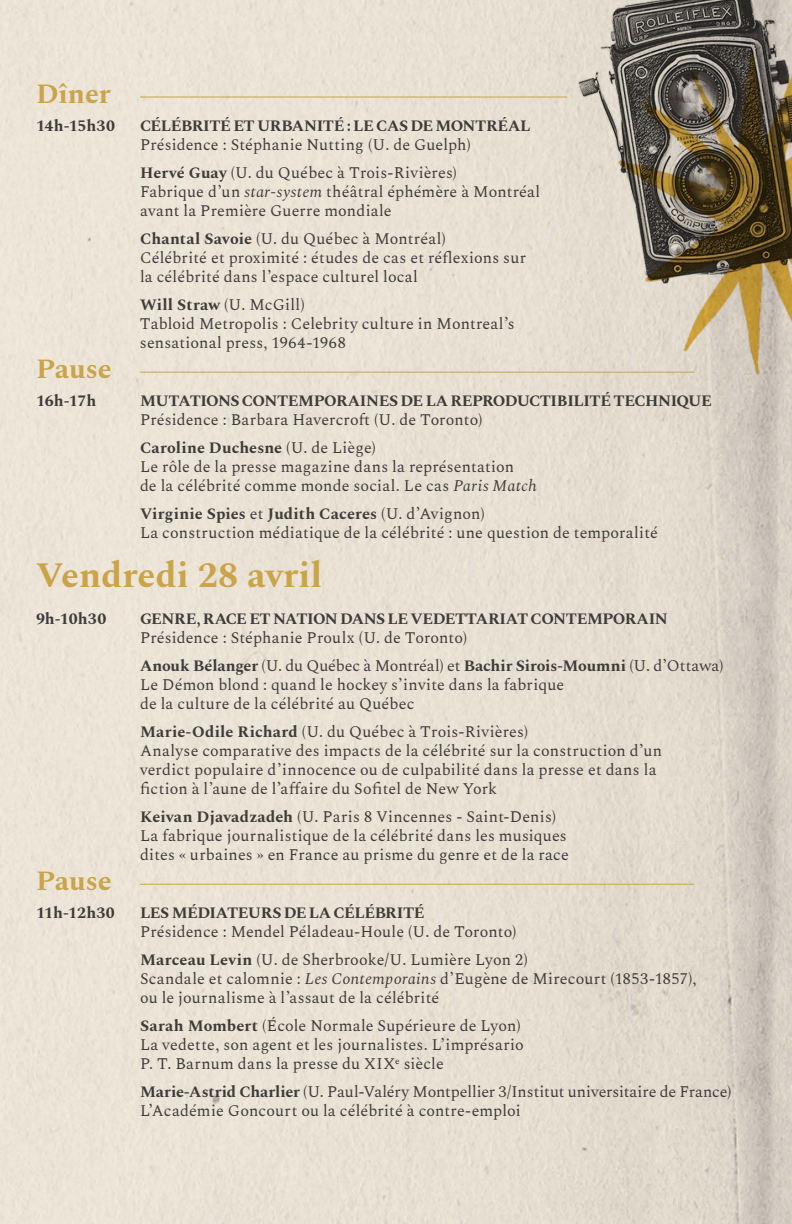
<style>
.page{position:relative;width:792px;height:1224px;background:#fff}
.page>*{position:absolute;margin:0;border:0;box-sizing:border-box;transform-origin:0 0}
.t1{font:700 36px "Spectral";color:#caa449}
.t2{font:700 28px "Spectral";color:#caa449}
.t3{font:16px/19px "Spectral";letter-spacing:.01em;color:#3c3c3b}
.t4{font:700 16px "Spectral";letter-spacing:-.03em;color:#3c3c3b}
.t5{font:700 16px "Spectral";color:#3c3c3b}
.s1{font-weight:700}
.s2{font-style:italic}
</style>
<div class="page">
<img style="left:0;top:0;width:792px;height:1224px">
<hr style="left:140px;top:97px;width:427px;height:1px;background:#caa449">
<hr style="left:140px;top:372px;width:554px;height:1px;background:#caa449">
<hr style="left:140px;top:884px;width:554px;height:1px;background:#caa449">
<img style="left:564px;top:0;width:228px;height:419px">
<h2 class="t2" style="left:36px;top:74px;width:76px">Dîner</h2>
<p class="t5" style="left:36px;top:114px;width:80px">14h-15h30</p>
<p class="t4" style="left:140px;top:114px;width:392px">CÉLÉBRITÉ ET URBANITÉ : LE CAS DE MONTRÉAL</p>
<p class="t3" style="left:140px;top:130px;width:332px;line-height:28px">Présidence : Stéphanie Nutting (U. de Guelph)<br><span class="s1">Hervé Guay</span> (U. du Québec à Trois-Rivières)</p>
<p class="t3" style="left:140px;top:181px;width:402px">Fabrique d’un <span class="s2">star-system</span> théâtral éphémère à Montréal avant la Première Guerre mondiale</p>
<p class="t3" style="left:140px;top:228px;width:388px"><span class="s1">Chantal Savoie</span> (U. du Québec à Montréal)<br>Célébrité et proximité : études de cas et réflexions sur la célébrité dans l’espace culturel local</p>
<p class="t3" style="left:140px;top:294px;width:376px"><span class="s1">Will Straw</span> (U. McGill)<br>Tabloid Metropolis : Celebrity culture in Montreal’s sensational press, 1964-1968</p>
<h2 class="t2" style="left:36px;top:349px;width:77px">Pause</h2>
<p class="t4" style="left:36px;top:389px;width:62px">16h-17h</p>
<p class="t4" style="left:140px;top:389px;width:574px">MUTATIONS CONTEMPORAINES DE LA REPRODUCTIBILITÉ TECHNIQUE</p>
<p class="t3" style="left:140px;top:405px;width:344px;line-height:28px">Présidence : Barbara Havercroft (U. de Toronto)<br><span class="s1">Caroline Duchesne</span> (U. de Liège)</p>
<p class="t3" style="left:140px;top:456px;width:398px">Le rôle de la presse magazine dans la représentation<br>de la célébrité comme monde social. Le cas <span class="s2">Paris Match</span></p>
<p class="t3" style="left:140px;top:503px;width:519px"><span class="s1">Virginie Spies</span> et <span class="s1">Judith Caceres</span> (U. d’Avignon)<br>La construction médiatique de la célébrité : une question de temporalité</p>
<h1 class="t1" style="left:36px;top:549px;width:288px">Vendredi 28 avril</h1>
<p class="t4" style="left:36px;top:607px;width:72px">9h-10h30</p>
<p class="t4" style="left:140px;top:607px;width:529px">GENRE, RACE ET NATION DANS LE VEDETTARIAT CONTEMPORAIN</p>
<p class="t3" style="left:140px;top:623px;width:585px;line-height:28px">Présidence : Stéphanie Proulx (U. de Toronto)<br><span class="s1">Anouk Bélanger</span> (U. du Québec à Montréal) et <span class="s1">Bachir Sirois-Moumni</span> (U. d’Ottawa)</p>
<p class="t3" style="left:140px;top:674px;width:426px">Le Démon blond : quand le hockey s’invite dans la fabrique de la culture de la célébrité au Québec</p>
<p class="t3" style="left:140px;top:721px;width:524px"><span class="s1">Marie-Odile Richard</span> (U. du Québec à Trois-Rivières)<br>Analyse comparative des impacts de la célébrité sur la construction d’un verdict populaire d’innocence ou de culpabilité dans la presse et dans la fiction à l’aune de l’affaire du Sofitel de New York</p>
<p class="t3" style="left:140px;top:806px;width:430px"><span class="s1">Keivan Djavadzadeh</span> (U. Paris 8 Vincennes - Saint-Denis)<br>La fabrique journalistique de la célébrité dans les musiques dites « urbaines » en France au prisme du genre et de la race</p>
<h2 class="t2" style="left:36px;top:861px;width:77px">Pause</h2>
<p class="t5" style="left:36px;top:902px;width:80px">11h-12h30</p>
<p class="t4" style="left:140px;top:902px;width:286px">LES MÉDIATEURS DE LA CÉLÉBRITÉ</p>
<p class="t3" style="left:140px;top:917px;width:389px;line-height:28px">Présidence : Mendel Péladeau-Houle (U. de Toronto)<br><span class="s1">Marceau Levin</span> (U. de Sherbrooke/U. Lumière Lyon 2)</p>
<p class="t3" style="left:140px;top:968px;width:558px">Scandale et calomnie : <span class="s2">Les Contemporains</span> d’Eugène de Mirecourt (1853-1857), ou le journalisme à l’assaut de la célébrité</p>
<p class="t3" style="left:140px;top:1015px;width:385px"><span class="s1">Sarah Mombert</span> (École Normale Supérieure de Lyon)<br>La vedette, son agent et les journalistes. L’imprésario<br>P. T. Barnum dans la presse du XIX<sup>e</sup> siècle</p>
<p class="t3" style="left:140px;top:1081px;width:593px"><span class="s1">Marie-Astrid Charlier</span> (U. Paul-Valéry Montpellier 3/Institut universitaire de France)<br>L’Académie Goncourt ou la célébrité à contre-emploi</p>
</div>
